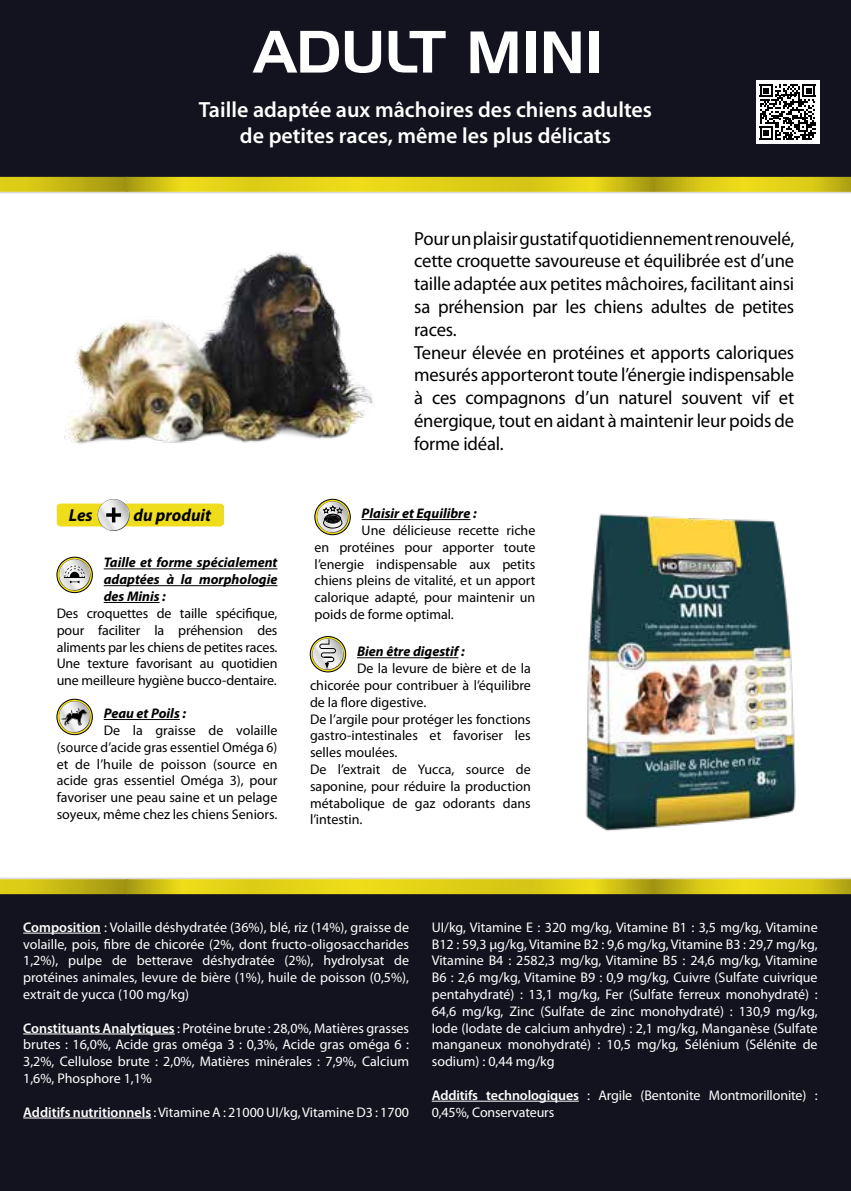
<style>
.page{position:relative;width:851px;height:1191px;background:#fff}
.page>*{position:absolute;margin:0;border:0;box-sizing:border-box;transform-origin:0 0}
.t1{font:600 22px/26.4px "Myriad Pro";color:#fff;text-align:center}
.t2{font:19px/22.8px "Myriad Pro";letter-spacing:-.01em;color:#000}
.t3{font:italic 700 17.4px "Myriad Pro";color:#000}
.t4{font:14px/16.8px "Myriad Pro";color:#fff;text-align:justify}
.t5{font:14px/16.8px "Myriad Pro";color:#000;text-align:justify}
.t6{font:italic 700 14px/16.8px "Myriad Pro";color:#000;text-align:justify}
.s1{font-weight:600}
</style>
<div class="page">
<div style="left:0;top:887px;width:850px;height:304px;background:#13131f"></div>
<div style="left:0;top:0;width:850px;height:185px;background:#13131f"></div>
<svg style="left:0;top:877px;width:850px;height:2px"></svg>
<svg style="left:654px;top:879px;width:196px;height:15px;background:#d5c518"></svg>
<svg style="left:0;top:879px;width:126px;height:15px;background:#c5b617"></svg>
<svg style="left:126px;top:879px;width:528px;height:15px;background:#ddcc19"></svg>
<img style="left:586px;top:514px;width:210px;height:317px">
<svg style="left:252px;top:31px;width:87px;height:42px"></svg>
<svg style="left:345px;top:31px;width:36px;height:42px"></svg>
<svg style="left:388px;top:31px;width:57px;height:42px"></svg>
<svg style="left:470px;top:31px;width:47px;height:42px"></svg>
<div style="left:526px;top:31px;width:9px;height:42px;background:#fff"></div>
<svg style="left:544px;top:31px;width:36px;height:42px"></svg>
<div style="left:589px;top:31px;width:9px;height:42px;background:#fff"></div>
<hr style="left:23px;top:932px;width:78px;height:1px;background:#fff">
<hr style="left:23px;top:1033px;width:152px;height:1px;background:#fff">
<hr style="left:23px;top:1117px;width:128px;height:1px;background:#fff">
<hr style="left:431px;top:1100px;width:147px;height:1px;background:#fff">
<svg style="left:0;top:192px;width:850px;height:2px"></svg>
<svg style="left:654px;top:177px;width:196px;height:15px;background:#d5c518"></svg>
<svg style="left:0;top:177px;width:126px;height:15px;background:#c5b617"></svg>
<svg style="left:126px;top:177px;width:528px;height:15px;background:#ddcc19"></svg>
<img style="left:64px;top:252px;width:309px;height:192px">
<div style="left:57px;top:503px;width:167px;height:23px;background:#efdd1b"></div>
<svg style="left:98px;top:499px;width:32px;height:32px"></svg>
<svg style="left:98px;top:499px;width:31px;height:31px"></svg>
<svg style="left:98px;top:500px;width:31px;height:30px"></svg>
<hr style="left:112px;top:507px;width:3px;height:15px;background:#000">
<svg style="left:106px;top:513px;width:15px;height:4px"></svg>
<svg style="left:315px;top:499px;width:35px;height:36px"></svg>
<div style="left:314px;top:499px;width:36px;height:36px;border:1px solid #000;border-radius:50%"></div>
<svg style="left:317px;top:501px;width:31px;height:31px"></svg>
<div style="left:318px;top:502px;width:29px;height:29px;background:#b7b7b7;border-radius:50%"></div>
<svg style="left:317px;top:502px;width:30px;height:30px"></svg>
<svg style="left:322px;top:505px;width:21px;height:23px"></svg>
<hr style="left:361px;top:519px;width:109px;height:1px;background:#000">
<hr style="left:357px;top:657px;width:101px;height:1px;background:#000">
<svg style="left:310px;top:636px;width:35px;height:36px"></svg>
<div style="left:310px;top:636px;width:36px;height:36px;border:1px solid #000;border-radius:50%"></div>
<svg style="left:312px;top:638px;width:31px;height:32px"></svg>
<svg style="left:312px;top:639px;width:31px;height:30px"></svg>
<svg style="left:313px;top:639px;width:30px;height:30px"></svg>
<svg style="left:318px;top:638px;width:18px;height:31px"></svg>
<svg style="left:57px;top:699px;width:35px;height:35px"></svg>
<div style="left:57px;top:699px;width:36px;height:36px;border:1px solid #000;border-radius:50%"></div>
<svg style="left:59px;top:701px;width:31px;height:31px"></svg>
<svg style="left:60px;top:702px;width:29px;height:30px"></svg>
<svg style="left:61px;top:707px;width:26px;height:18px"></svg>
<hr style="left:104px;top:719px;width:76px;height:1px;background:#000">
<svg style="left:57px;top:557px;width:35px;height:35px"></svg>
<div style="left:57px;top:557px;width:36px;height:36px;border:1px solid #000;border-radius:50%"></div>
<svg style="left:59px;top:559px;width:31px;height:31px"></svg>
<svg style="left:60px;top:560px;width:29px;height:30px"></svg>
<svg style="left:64px;top:565px;width:21px;height:19px"></svg>
<hr style="left:104px;top:568px;width:173px;height:1px;background:#000">
<hr style="left:104px;top:585px;width:173px;height:1px;background:#000">
<hr style="left:104px;top:602px;width:56px;height:1px;background:#000">
<div style="left:755px;top:80px;width:64px;height:63px;background:#fff"></div>
<svg style="left:759px;top:84px;width:56px;height:56px"></svg>
<h1 class="t1" style="left:199px;top:96px;width:455px">Taille adaptée aux mâchoires des chiens adultes de petites races, même les plus délicats</h1>
<p class="t2" style="left:414px;top:226px;width:381px">Pour un plaisir gustatif quotidiennement renouvelé, cette croquette savoureuse et équilibrée est d’une taille adaptée aux petites mâchoires, facilitant ainsi sa préhension par les chiens adultes de petites races.<br>Teneur élevée en protéines et apports caloriques mesurés apporteront toute l’énergie indispensable à ces compagnons d’un naturel souvent vif et énergique, tout en aidant à maintenir leur poids de forme idéal.</p>
<p class="t3" style="left:69px;top:504px;width:25px">Les</p>
<p class="t3" style="left:134px;top:504px;width:79px">du produit</p>
<p class="t6" style="left:361px;top:504px;width:117px">Plaisir et Equilibre :</p>
<p class="t5" style="left:314px;top:521px;width:222px;text-indent:47px">Une délicieuse recette riche en protéines pour apporter toute l’energie indispensable aux petits chiens pleins de vitalité, et un apport calorique adapté, pour maintenir un poids de forme optimal.</p>
<p class="t6" style="left:357px;top:643px;width:109px">Bien être digestif :</p>
<p class="t5" style="left:310px;top:660px;width:222px;text-align:left;text-indent:47px">De la levure de bière et de la chicorée pour contribuer à l’équilibre de la flore digestive.<br>De l’argile pour protéger les fonctions gastro-intestinales et favoriser les selles moulées.<br>De l’extrait de Yucca, source de saponine, pour réduire la production métabolique de gaz odorants dans l’intestin.</p>
<p class="t6" style="left:104px;top:554px;width:175px">Taille et forme spécialement adaptées à la morphologie des Minis :</p>
<p class="t5" style="left:57px;top:604px;width:222px">Des croquettes de taille spécifique, pour faciliter la préhension des aliments par les chiens de petites races.<br>Une texture favorisant au quotidien une meilleure hygiène bucco-dentaire.</p>
<p class="t6" style="left:104px;top:704px;width:84px">Peau et Poils :</p>
<p class="t5" style="left:57px;top:721px;width:222px;text-indent:47px">De la graisse de volaille (source d’acide gras essentiel Oméga 6) et de l’huile de poisson (source en acide gras essentiel Oméga 3), pour favoriser une peau saine et un pelage soyeux, même chez les chiens Seniors.</p>
<p class="t4" style="left:23px;top:918px;width:387px"><span class="s1">Composition</span> : Volaille déshydratée (36%), blé, riz (14%), graisse de volaille, pois, fibre de chicorée (2%, dont fructo-oligosaccharides 1,2%), pulpe de betterave déshydratée (2%), hydrolysat de protéines animales, levure de bière (1%), huile de poisson (0,5%), extrait de yucca (100 mg/kg)</p>
<p class="t4" style="left:23px;top:1019px;width:387px"><span class="s1">Constituants Analytiques</span> : Protéine brute : 28,0%, Matières grasses brutes : 16,0%, Acide gras oméga 3 : 0,3%, Acide gras oméga 6 :<br>3,2%, Cellulose brute : 2,0%, Matières minérales : 7,9%, Calcium 1,6%, Phosphore 1,1%</p>
<p class="t4" style="left:23px;top:1103px;width:387px"><span class="s1">Additifs nutritionnels</span> : Vitamine A : 21000 UI/kg, Vitamine D3 : 1700</p>
<p class="t4" style="left:431px;top:918px;width:387px">UI/kg, Vitamine E : 320 mg/kg, Vitamine B1 : 3,5 mg/kg, Vitamine B12 : 59,3 µg/kg, Vitamine B2 : 9,6 mg/kg, Vitamine B3 : 29,7 mg/kg, Vitamine B4 : 2582,3 mg/kg, Vitamine B5 : 24,6 mg/kg, Vitamine B6 : 2,6 mg/kg, Vitamine B9 : 0,9 mg/kg, Cuivre (Sulfate cuivrique pentahydraté) : 13,1 mg/kg, Fer (Sulfate ferreux monohydraté) :<br>64,6 mg/kg, Zinc (Sulfate de zinc monohydraté) : 130,9 mg/kg, Iode (Iodate de calcium anhydre) : 2,1 mg/kg, Manganèse (Sulfate manganeux monohydraté) : 10,5 mg/kg, Sélénium (Sélénite de sodium) : 0,44 mg/kg</p>
<p class="t4" style="left:431px;top:1086px;width:387px"><span class="s1">Additifs technologiques</span> : Argile (Bentonite Montmorillonite) :<br>0,45%, Conservateurs</p>
</div>
